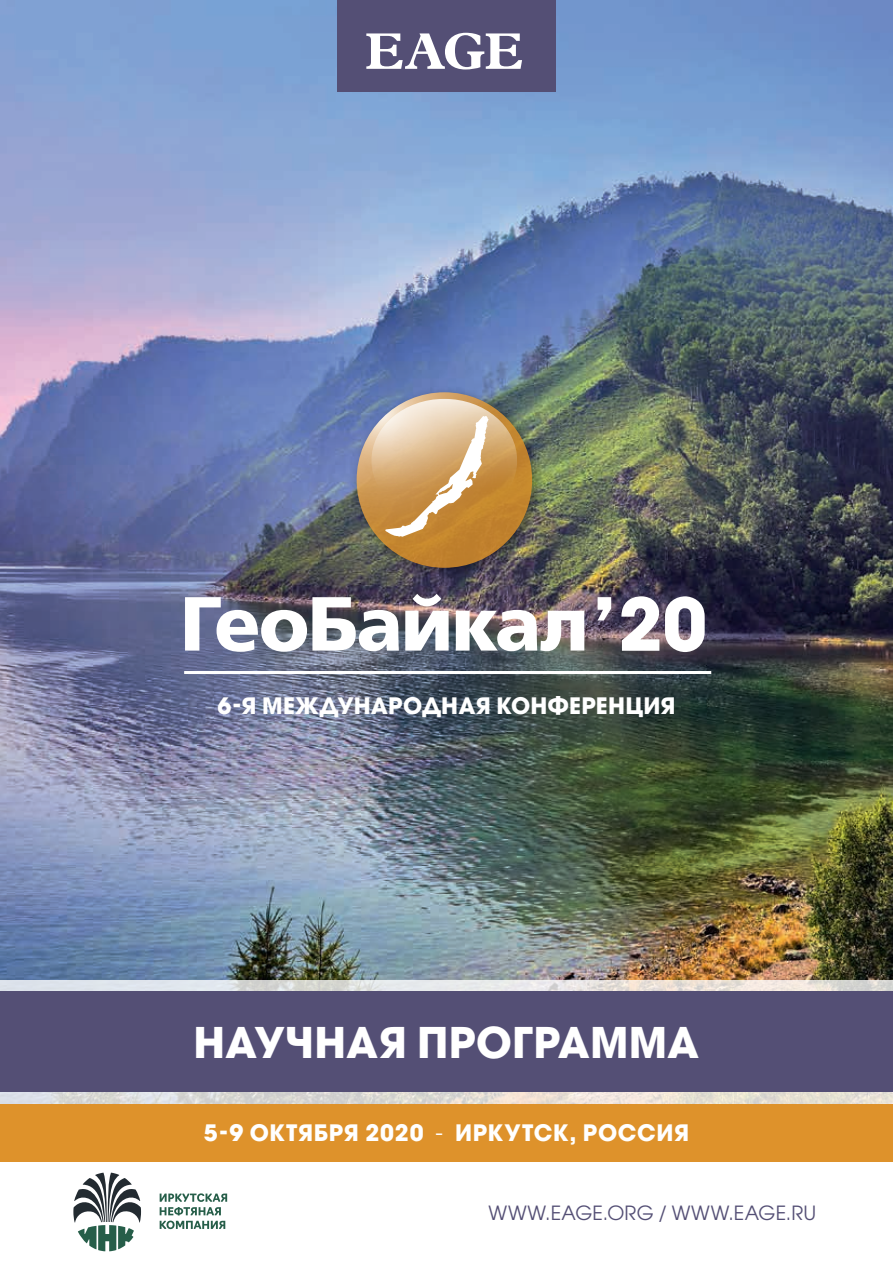
<style>
.page{position:relative;width:893px;height:1263px;background:#fff}
.page>*{position:absolute;margin:0;border:0;box-sizing:border-box;transform-origin:0 0}
.t1{font:900 76.5px "Frutiger LTCYR";letter-spacing:-.03em;color:#fff}
.t2{font:700 42px "Avant Garde Gothic ITC";color:#fff}
.t3{font:700 22.5px "Avant Garde Gothic ITC";letter-spacing:.02em;color:#fff}
.t4{font:19.5px "Avant Garde Gothic ITC";letter-spacing:.015em;color:#544f75}
.s1{font-family:"Avant Garde Gothic ITC";font-weight:700;font-size:71.85px}
.s2{font-weight:400}
</style>
<div class="page">
<img style="left:0;top:0;width:893px;height:980px">
<div style="left:337px;top:0;width:219px;height:91px;background:#544f75"></div>
<svg style="left:366px;top:33px;width:156px;height:37px"></svg>
<img style="left:347px;top:382px;width:201px;height:202px">
<svg style="left:357px;top:392px;width:175px;height:176px;background:#c48a3c"></svg>
<svg style="left:371px;top:399px;width:146px;height:138px;background:#d1ac7b"></svg>
<hr style="left:197px;top:671px;width:514px;height:3px;background:#fff">
<svg style="left:598px;top:597px;width:13px;height:23px"></svg>
<hr style="left:184px;top:671px;width:518px;height:3px;background:#fff">
<svg style="left:0;top:980px;width:893px;height:182px;background:#e1dcd4"></svg>
<div style="left:0;top:1104px;width:893px;height:57px;background:#de922b"></div>
<div style="left:0;top:991px;width:893px;height:101px;background:#544f75"></div>
<svg style="left:73px;top:1172px;width:68px;height:79px"></svg>
<svg style="left:160px;top:1193px;width:67px;height:36px"></svg>
<p class="t1" style="left:180px;top:582px;width:528px">ГеоБайкал <span class="s1">20</span></p>
<p class="t3" style="left:217px;top:690px;width:459px">6-Я МЕЖДУНАРОДНАЯ КОНФЕРЕНЦИЯ</p>
<p class="t2" style="left:194px;top:1015px;width:507px">НАУЧНАЯ ПРОГРАММА</p>
<p class="t3" style="left:204px;top:1117px;width:487px">5-9 ОКТЯБРЯ 2020 <span class="s2">-</span> ИРКУТСК, РОССИЯ</p>
<p class="t4" style="left:488px;top:1201px;width:329px">WWW.EAGE.ORG / WWW.EAGE.RU</p>
</div>
